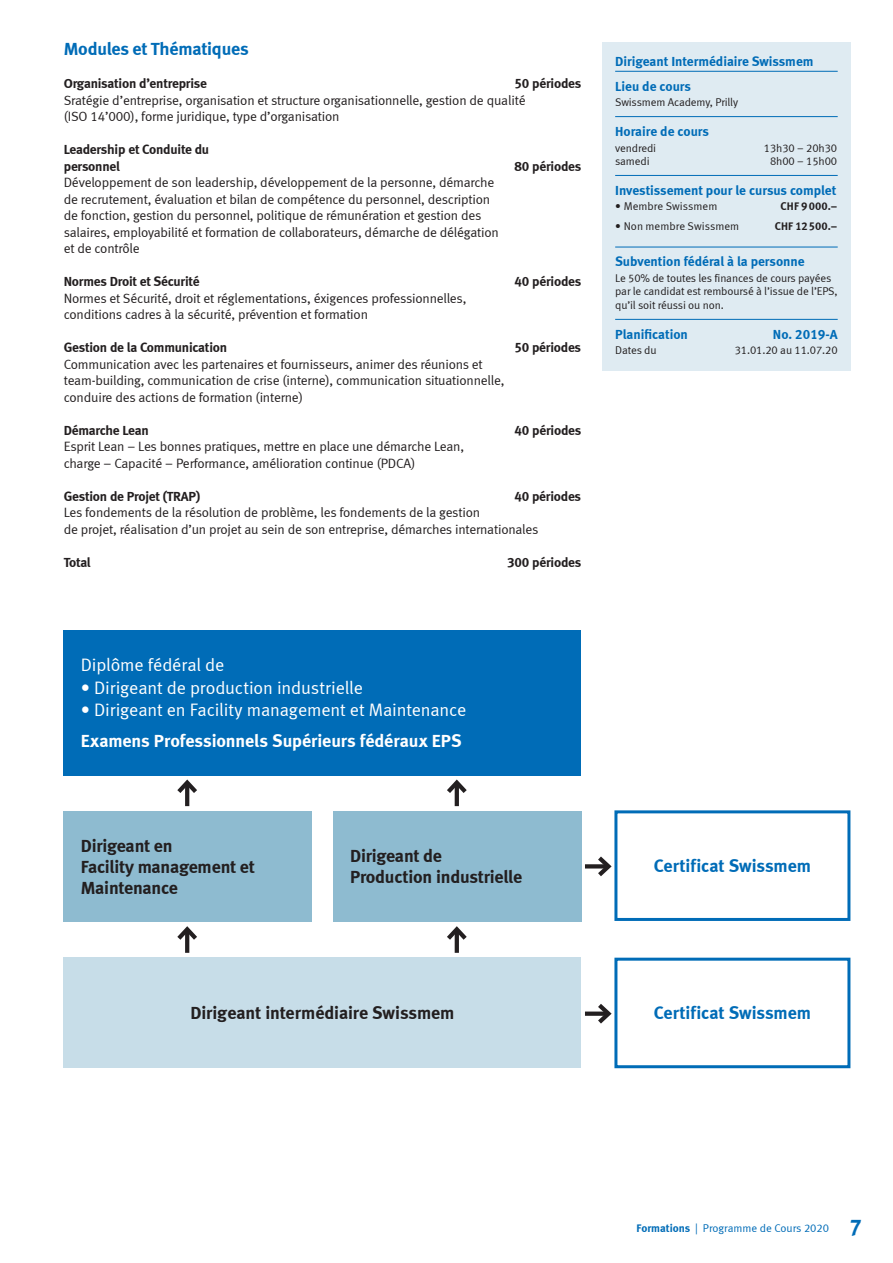
<style>
.page{position:relative;width:893px;height:1263px;background:#fff}
.page>*{position:absolute;margin:0;border:0;box-sizing:border-box;transform-origin:0 0}
.t1{font:18px/21px "Meta Bold LF";letter-spacing:-.01em;color:#231f20}
.t2{font:18px "Meta Normal LF";letter-spacing:-.01em;color:#fff}
.t3{font:18px "Meta Bold LF";letter-spacing:-.01em;color:#006cb7}
.t4{font:18px "Meta Bold LF";color:#fff}
.t5{font:13.5px/16.5px "Meta Normal LF";letter-spacing:-.015em;color:#231f20}
.t6{font:13.5px/16.5px "Meta Bold LF";letter-spacing:-.015em;color:#231f20}
.t7{font:13.5px/24.8px "Meta Bold LF";color:#006cb7}
.t8{font:11.25px/13.5px "Meta Normal LF";letter-spacing:-.01em;color:#231f20}
.t9{font:11.25px "Meta Normal LF";color:#006cb7}
.t10{font:11.25px "Meta Bold LF";letter-spacing:.01em;color:#231f20}
.s1{font-family:"Meta Bold LF"}
.s2{font-family:"Meta Bold LF";font-size:22.5px}
</style>
<div class="page">
<div style="left:602px;top:43px;width:248px;height:328px;background:#dfebf2"></div>
<hr style="left:615px;top:71px;width:223px;height:1px;background:#006cb7">
<hr style="left:615px;top:116px;width:223px;height:1px;background:#006cb7">
<hr style="left:615px;top:175px;width:223px;height:1px;background:#006cb7">
<hr style="left:615px;top:247px;width:223px;height:1px;background:#006cb7">
<hr style="left:615px;top:319px;width:223px;height:1px;background:#006cb7">
<div style="left:64px;top:957px;width:517px;height:111px;background:#c7dde8"></div>
<div style="left:64px;top:631px;width:517px;height:145px;background:#006cb7"></div>
<hr style="left:455px;top:783px;width:4px;height:23px;background:#231f20">
<svg style="left:447px;top:779px;width:20px;height:19px"></svg>
<hr style="left:455px;top:929px;width:4px;height:24px;background:#231f20">
<svg style="left:447px;top:926px;width:20px;height:18px"></svg>
<svg style="left:185px;top:798px;width:4px;height:8px"></svg>
<svg style="left:177px;top:779px;width:20px;height:19px"></svg>
<svg style="left:185px;top:944px;width:4px;height:9px"></svg>
<svg style="left:177px;top:926px;width:20px;height:18px"></svg>
<svg style="left:585px;top:864px;width:8px;height:4px"></svg>
<svg style="left:593px;top:810px;width:258px;height:111px"></svg>
<div style="left:585px;top:1011px;width:23px;height:5px;background:#231f20"></div>
<svg style="left:593px;top:957px;width:258px;height:112px"></svg>
<div style="left:64px;top:811px;width:248px;height:111px;background:#8ebbd0"></div>
<div style="left:333px;top:811px;width:248px;height:111px;background:#8ebbd0"></div>
<h1 class="t3" style="left:64px;top:38px;width:186px">Modules et Thématiques</h1>
<p class="t6" style="left:64px;top:75px;width:145px">Organisation d’entreprise</p>
<p class="t6" style="left:514px;top:75px;width:68px">50 périodes</p>
<p class="t5" style="left:64px;top:91px;width:463px">Sratégie d’entreprise, organisation et structure organisationnelle, gestion de qualité (ISO 14’000), forme juridique, type d’organisation</p>
<p class="t6" style="left:64px;top:141px;width:147px">Leadership et Conduite du personnel</p>
<p class="t6" style="left:514px;top:157px;width:68px">80 périodes</p>
<p class="t5" style="left:64px;top:174px;width:437px">Développement de son leadership, développement de la personne, démarche de recrutement, évaluation et bilan de compétence du personnel, description de fonction, gestion du personnel, politique de rémunération et gestion des salaires, employabilité et formation de collaborateurs, démarche de délégation et de contrôle</p>
<p class="t6" style="left:64px;top:273px;width:138px">Normes Droit et Sécurité</p>
<p class="t6" style="left:514px;top:273px;width:68px">40 périodes</p>
<p class="t5" style="left:64px;top:289px;width:404px">Normes et Sécurité, droit et réglementations, éxigences professionnelles, conditions cadres à la sécurité, prévention et formation</p>
<p class="t6" style="left:64px;top:339px;width:165px">Gestion de la Communication</p>
<p class="t6" style="left:514px;top:339px;width:68px">50 périodes</p>
<p class="t5" style="left:64px;top:355px;width:442px">Communication avec les partenaires et fournisseurs, animer des réunions et team-building, communication de crise (interne), communication situationnelle, conduire des actions de formation (interne)</p>
<p class="t6" style="left:64px;top:421px;width:87px">Démarche Lean</p>
<p class="t6" style="left:514px;top:421px;width:68px">40 périodes</p>
<p class="t5" style="left:64px;top:438px;width:402px">Esprit Lean – Les bonnes pratiques, mettre en place une démarche Lean, charge – Capacité – Performance, amélioration continue (PDCA)</p>
<p class="t6" style="left:64px;top:487px;width:138px">Gestion de Projet (TRAP)</p>
<p class="t6" style="left:514px;top:487px;width:68px">40 périodes</p>
<p class="t5" style="left:64px;top:504px;width:476px">Les fondements de la résolution de problème, les fondements de la gestion<br>de projet, réalisation d’un projet au sein de son entreprise, démarches internationales</p>
<p class="t6" style="left:64px;top:553px;width:28px">Total</p>
<p class="t6" style="left:507px;top:553px;width:76px">300 périodes</p>
<p class="t7" style="left:615px;top:49px;width:200px">Dirigeant Intermédiaire Swissmem<br>Lieu de cours</p>
<p class="t8" style="left:615px;top:95px;width:124px">Swissmem Academy, Prilly</p>
<p class="t7" style="left:615px;top:119px;width:95px">Horaire de cours</p>
<p class="t8" style="left:615px;top:141px;width:43px">vendredi</p>
<p class="t8" style="left:764px;top:141px;width:75px">13h30 – 20h30</p>
<p class="t8" style="left:615px;top:154px;width:36px">samedi</p>
<p class="t8" style="left:770px;top:154px;width:69px">8h00 – 15h00</p>
<p class="t7" style="left:615px;top:178px;width:223px">Investissement pour le cursus complet</p>
<p class="t8" style="left:615px;top:200px;width:104px">• Membre Swissmem</p>
<p class="t10" style="left:780px;top:200px;width:58px">CHF 9000.–</p>
<p class="t8" style="left:615px;top:219px;width:126px">• Non membre Swissmem</p>
<p class="t10" style="left:775px;top:220px;width:64px">CHF 12500.–</p>
<p class="t7" style="left:615px;top:249px;width:191px">Subvention fédéral à la personne</p>
<p class="t8" style="left:615px;top:271px;width:224px">Le 50% de toutes les finances de cours payées par le candidat est remboursé à l’issue de l’EPS, qu’il soit réussi ou non.</p>
<p class="t7" style="left:615px;top:321px;width:74px">Planification</p>
<p class="t7" style="left:773px;top:321px;width:66px">No. 2019-A</p>
<p class="t8" style="left:615px;top:343px;width:43px">Dates du</p>
<p class="t8" style="left:735px;top:343px;width:104px">31.01.20 au 11.07.20</p>
<h1 class="t2" style="left:81px;top:655px;width:145px">Diplôme fédéral de</h1>
<h1 class="t2" style="left:81px;top:677px;width:284px">• Dirigeant de production industrielle</h1>
<h1 class="t2" style="left:81px;top:700px;width:387px">• Dirigeant en Facility management et Maintenance</h1>
<h1 class="t4" style="left:81px;top:730px;width:382px">Examens Professionnels Supérieurs fédéraux EPS</h1>
<h1 class="t1" style="left:81px;top:835px;width:176px">Dirigeant en<br>Facility management et<br>Maintenance</h1>
<h1 class="t1" style="left:350px;top:845px;width:174px">Dirigeant de<br>Production industrielle</h1>
<h1 class="t3" style="left:654px;top:855px;width:159px">Certificat Swissmem</h1>
<h1 class="t1" style="left:190px;top:1002px;width:266px">Dirigeant intermédiaire Swissmem</h1>
<h1 class="t3" style="left:654px;top:1002px;width:159px">Certificat Swissmem</h1>
<p class="t9" style="left:637px;top:1222px;width:227px"><span class="s1">Formations</span> | Programme de Cours 2020 <span class="s2">7</span></p>
</div>
